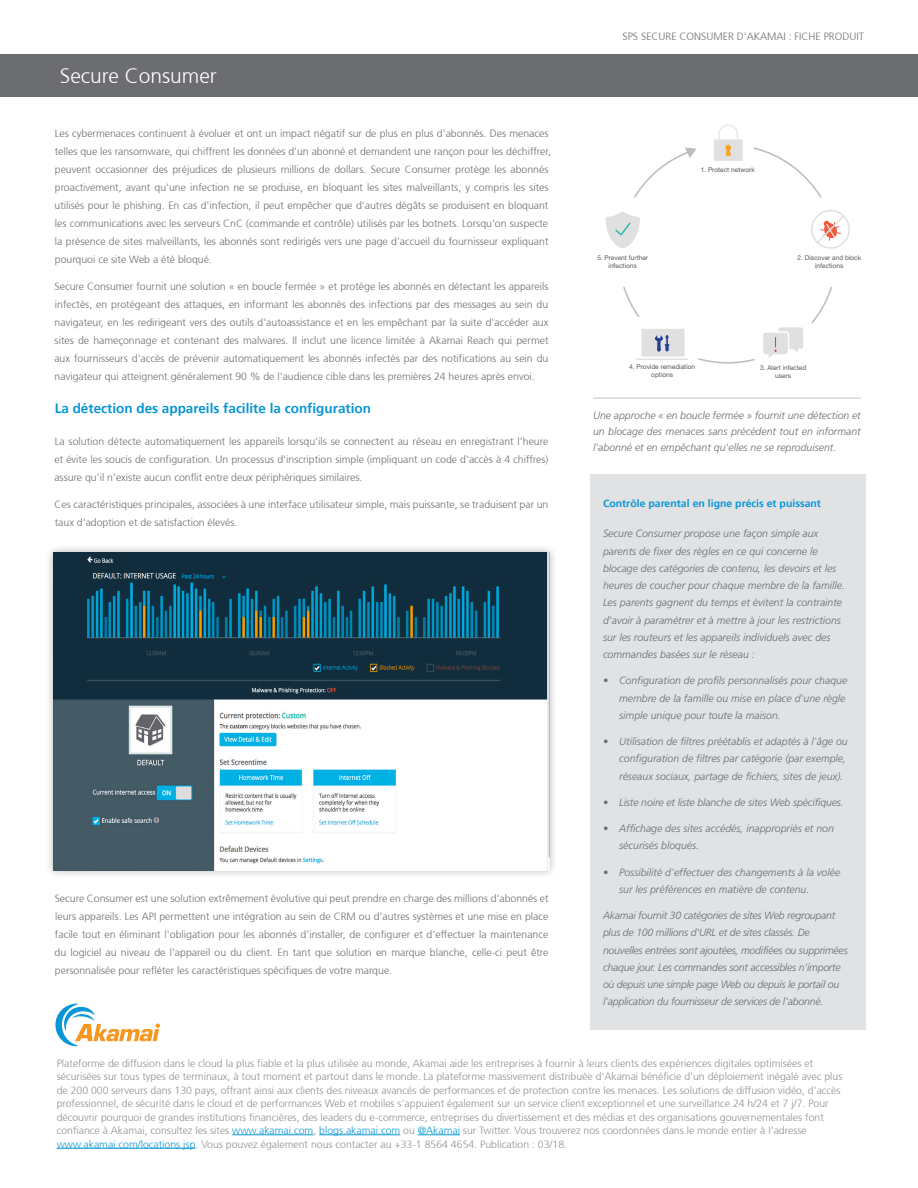
<style>
.page{position:relative;width:918px;height:1188px;background:#fff}
.page>*{position:absolute;margin:0;border:0;box-sizing:border-box;transform-origin:0 0}
.Title_-_page_2{font:300 21px "Frutiger 45";color:#fff}
.Section_header{font:700 13.5px "Frutiger 65";color:#0696d7}
.Body_copy{font:300 10.5px/18px "Frutiger 45";color:#6c6d70;text-align:justify}
.t1{font:300 10.5px/13.5px "Frutiger 45";color:#8e9091}
.Body_copy-2{font:italic 300 10.5px/17.2px "Frutiger";color:#6c6d70}
.Body_copy-3{font:italic 300 10.5px/17.2px "Frutiger";letter-spacing:-.02em;color:#6c6d70}
.Graphic_caption{font:italic 300 10.5px/15.8px "Frutiger";color:#6c6d70;text-align:justify}
.Section_header-2{font:700 10.5px "Frutiger 65";color:#0696d7}
.t2{font:6.6px/7.9px "Helvetica Neue";color:#58595b;text-align:center}
.s1{color:#0696d7}
</style>
<div class="page">
<div style="left:590px;top:474px;width:276px;height:556px;background:#e1e2e4"></div>
<div style="left:0;top:54px;width:918px;height:43px;background:#6c6d70"></div>
<svg style="left:812px;top:287px;width:20px;height:37px"></svg>
<svg style="left:623px;top:287px;width:17px;height:30px"></svg>
<svg style="left:754px;top:147px;width:68px;height:50px"></svg>
<svg style="left:698px;top:358px;width:57px;height:6px"></svg>
<div style="left:714px;top:139px;width:29px;height:22px;background:#dfe0df;border-radius:2px"></div>
<svg style="left:763px;top:327px;width:40px;height:31px"></svg>
<svg style="left:606px;top:211px;width:34px;height:37px"></svg>
<svg style="left:636px;top:358px;width:53px;height:2px"></svg>
<div style="left:641px;top:329px;width:44px;height:28px;background:#dfe0df"></div>
<svg style="left:718px;top:124px;width:20px;height:32px"></svg>
<svg style="left:655px;top:335px;width:15px;height:16px"></svg>
<svg style="left:657px;top:339px;width:4px;height:12px"></svg>
<svg style="left:811px;top:210px;width:39px;height:39px"></svg>
<svg style="left:634px;top:148px;width:63px;height:49px"></svg>
<div style="left:46px;top:544px;width:512px;height:335px;background:#231f20;opacity:.35"></div>
<img style="left:54px;top:553px;width:495px;height:318px">
<hr style="left:593px;top:397px;width:268px;height:2px;background:#dbd6d4">
<hr style="left:232px;top:1135px;width:81px;height:1px;background:#0696d7">
<hr style="left:319px;top:1135px;width:81px;height:1px;background:#0696d7">
<hr style="left:418px;top:1135px;width:42px;height:1px;background:#0696d7">
<hr style="left:57px;top:1148px;width:139px;height:1px;background:#0696d7">
<svg style="left:55px;top:1004px;width:105px;height:42px"></svg>
<p class="Title_-_page_2" style="left:60px;top:64px;width:159px">Secure Consumer</p>
<p class="Body_copy" style="left:55px;top:125px;width:498px;text-align:left">Les cybermenaces continuent à évoluer et ont un impact négatif sur de plus en plus d'abonnés. Des menaces telles que les ransomware, qui chiffrent les données d'un abonné et demandent une rançon pour les déchiffrer, peuvent occasionner des préjudices de plusieurs millions de dollars. Secure Consumer protège les abonnés proactivement, avant qu'une infection ne se produise, en bloquant les sites malveillants, y compris les sites utilisés pour le phishing. En cas d'infection, il peut empêcher que d'autres dégâts se produisent en bloquant les communications avec les serveurs CnC (commande et contrôle) utilisés par les botnets. Lorsqu'on suspecte la présence de sites malveillants, les abonnés sont redirigés vers une page d'accueil du fournisseur expliquant pourquoi ce site Web a été bloqué.</p>
<p class="Body_copy" style="left:54px;top:278px;width:496px">Secure Consumer fournit une solution « en boucle fermée » et protège les abonnés en détectant les appareils infectés, en protégeant des attaques, en informant les abonnés des infections par des messages au sein du navigateur, en les redirigeant vers des outils d'autoassistance et en les empêchant par la suite d'accéder aux sites de hameçonnage et contenant des malwares. Il inclut une licence limitée à Akamai Reach qui permet aux fournisseurs d'accès de prévenir automatiquement les abonnés infectés par des notifications au sein du navigateur qui atteignent généralement 90 % de l'audience cible dans les premières 24 heures après envoi.</p>
<p class="Section_header" style="left:55px;top:401px;width:318px">La détection des appareils facilite la configuration</p>
<p class="Body_copy" style="left:54px;top:433px;width:496px">La solution détecte automatiquement les appareils lorsqu'ils se connectent au réseau en enregistrant l'heure et évite les soucis de configuration. Un processus d'inscription simple (impliquant un code d'accès à 4 chiffres) assure qu'il n'existe aucun conflit entre deux périphériques similaires.</p>
<p class="Body_copy" style="left:55px;top:496px;width:495px">Ces caractéristiques principales, associées à une interface utilisateur simple, mais puissante, se traduisent par un taux d'adoption et de satisfaction élevés.</p>
<p class="Body_copy" style="left:55px;top:890px;width:496px">Secure Consumer est une solution extrêmement évolutive qui peut prendre en charge des millions d'abonnés et leurs appareils. Les API permettent une intégration au sein de CRM ou d'autres systèmes et une mise en place facile tout en éliminant l'obligation pour les abonnés d'installer, de configurer et d'effectuer la maintenance du logiciel au niveau de l'appareil ou du client. En tant que solution en marque blanche, celle-ci peut être personnalisée pour refléter les caractéristiques spécifiques de votre marque.</p>
<p class="Body_copy" style="left:622px;top:28px;width:243px">SPS SECURE CONSUMER D'AKAMAI : FICHE PRODUIT</p>
<p class="t2" style="left:597px;top:254px;width:52px">5. Prevent further infections</p>
<p class="t2" style="left:701px;top:166px;width:56px">1. Protect network</p>
<p class="t2" style="left:797px;top:254px;width:65px">2. Discover and block infections</p>
<p class="t2" style="left:629px;top:363px;width:67px">4. Provide remediation options</p>
<p class="t2" style="left:760px;top:364px;width:48px">3. Alert infected users</p>
<p class="Graphic_caption" style="left:593px;top:408px;width:269px">Une approche « en boucle fermée » fournit une détection et un blocage des menaces sans précédent tout en informant l'abonné et en empêchant qu'elles ne se reproduisent.</p>
<p class="Section_header-2" style="left:603px;top:497px;width:220px">Contrôle parental en ligne précis et puissant</p>
<p class="Body_copy-2" style="left:603px;top:525px;width:244px">Secure Consumer propose une façon simple aux parents de fixer des règles en ce qui concerne le blocage des catégories de contenu, les devoirs et les heures de coucher pour chaque membre de la famille.<br>Les parents gagnent du temps et évitent la contrainte d'avoir à paramétrer et à mettre à jour les restrictions sur les routeurs et les appareils individuels avec des commandes basées sur le réseau :</p>
<p class="Body_copy-2" style="left:619px;top:672px;width:230px;text-indent:-16px">• Configuration de profils personnalisés pour chaque membre de la famille ou mise en place d'une règle simple unique pour toute la maison.</p>
<p class="Body_copy-2" style="left:619px;top:733px;width:230px;text-indent:-16px">• Utilisation de filtres préétablis et adaptés à l'âge ou configuration de filtres par catégorie (par exemple, réseaux sociaux, partage de fichiers, sites de jeux).</p>
<p class="Body_copy-2" style="left:603px;top:794px;width:242px">• Liste noire et liste blanche de sites Web spécifiques.</p>
<p class="Body_copy-2" style="left:619px;top:820px;width:216px;text-indent:-16px">• Affichage des sites accédés, inappropriés et non sécurisés bloqués.</p>
<p class="Body_copy-2" style="left:619px;top:863px;width:223px;text-indent:-16px">• Possibilité d'effectuer des changements à la volée sur les préférences en matière de contenu.</p>
<p class="Body_copy-3" style="left:603px;top:907px;width:246px">Akamai fournit 30 catégories de sites Web regroupant plus de 100 millions d'URL et de sites classés. De nouvelles entrées sont ajoutées, modifiées ou supprimées chaque jour. Les commandes sont accessibles n'importe où depuis une simple page Web ou depuis le portail ou l'application du fournisseur de services de l'abonné.</p>
<p class="t1" style="left:57px;top:1056px;width:787px">Plateforme de diffusion dans le cloud la plus fiable et la plus utilisée au monde, Akamai aide les entreprises à fournir à leurs clients des expériences digitales optimisées et sécurisées sur tous types de terminaux, à tout moment et partout dans le monde. La plateforme massivement distribuée d'Akamai bénéficie d'un déploiement inégalé avec plus de 200 000 serveurs dans 130 pays, offrant ainsi aux clients des niveaux avancés de performances et de protection contre les menaces. Les solutions de diffusion vidéo, d'accès professionnel, de sécurité dans le cloud et de performances Web et mobiles s'appuient également sur un service client exceptionnel et une surveillance 24 h/24 et 7 j/7. Pour découvrir pourquoi de grandes institutions financières, des leaders du e-commerce, entreprises du divertissement et des médias et des organisations gouvernementales font confiance à Akamai, consultez les sites <span class="s1">www.akamai.com</span>, <span class="s1">blogs.akamai.com</span> ou <span class="s1">@Akamai</span> sur Twitter. Vous trouverez nos coordonnées dans le monde entier à l'adresse <span class="s1">www.akamai.com/locations.jsp</span>. Vous pouvez également nous contacter au +33-1 8564 4654. Publication : 03/18.</p>
</div>
